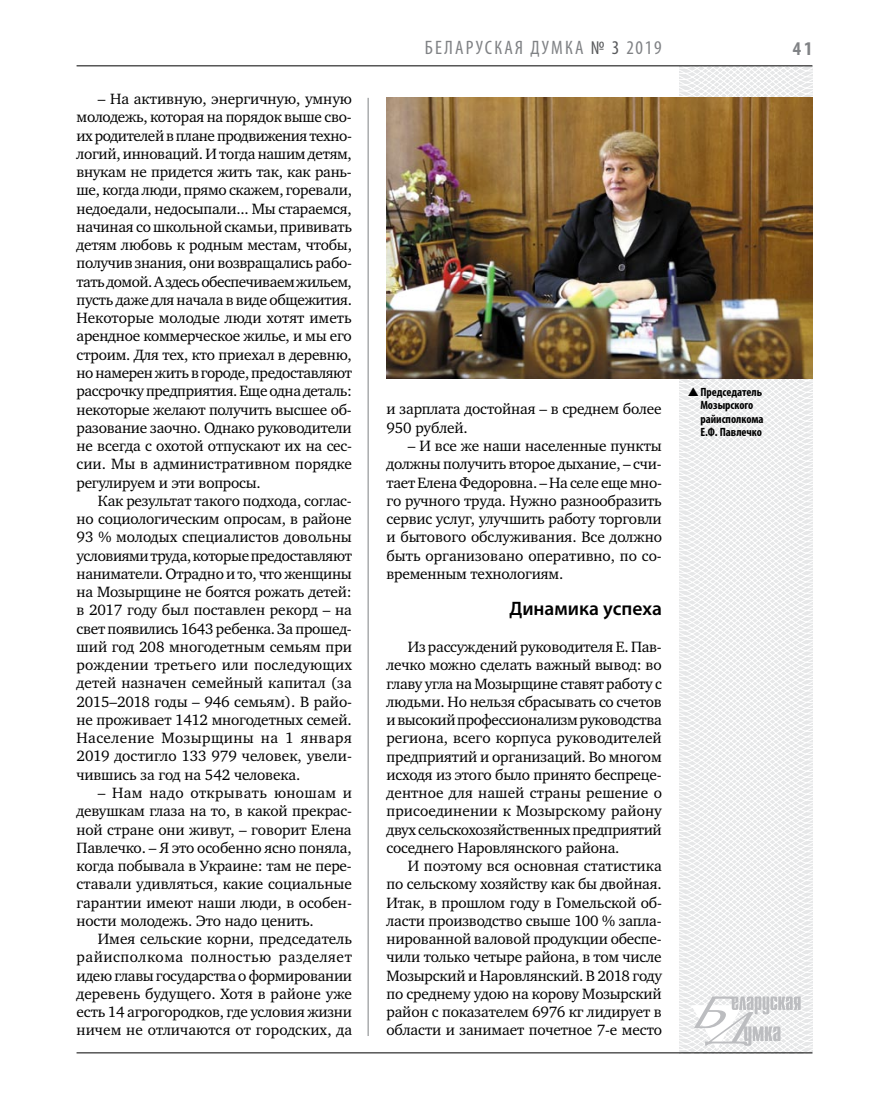
<style>
.page{position:relative;width:872px;height:1106px;background:#fff}
.page>*{position:absolute;margin:0;border:0;box-sizing:border-box;transform-origin:0 0}
.t1{font:condensed 19.5px "Myriad Pro";letter-spacing:.11em;color:#808285}
.t2{font:600 19.5px "Myriad Pro";color:#000}
.t3{font:700 condensed 19.5px "Myriad Pro";color:#808285}
.t4{font:15.3px/18.3px "Charter C";letter-spacing:-.01em;color:#000;text-align:justify}
.t5{font:700 condensed 12px/13.5px "Myriad Pro";color:#000}
.s1{color:#58595b}
</style>
<div class="page">
<hr style="left:368px;top:98px;width:1px;height:938px;background:#808285">
<svg style="left:621px;top:65px;width:192px;height:989px"></svg>
<svg style="left:691px;top:996px;width:109px;height:53px"></svg>
<hr style="left:77px;top:65px;width:735px;height:1px;background:#000">
<hr style="left:77px;top:1052px;width:735px;height:1px;background:#000">
<img style="left:386px;top:97px;width:426px;height:281px">
<svg style="left:688px;top:387px;width:10px;height:9px"></svg>
<p class="t4" style="left:77px;top:90px;width:277px;text-indent:21px">– На активную, энергичную, умную молодежь, которая на порядок выше сво&shy;их родителей в плане продвижения техно&shy;логий, инноваций. И тогда нашим детям, внукам не придется жить так, как рань&shy;ше, когда люди, прямо скажем, горевали, недоедали, недосыпали... Мы стараемся, начиная со школьной скамьи, прививать детям любовь к родным местам, чтобы, получив знания, они возвращались рабо&shy;тать домой. А здесь обеспечиваем жильем, пусть даже для начала в виде общежития.<br>Некоторые молодые люди хотят иметь арендное коммерческое жилье, и мы его строим. Для тех, кто приехал в деревню, но намерен жить в городе, предоставляют рассрочку предприятия. Еще одна деталь: некоторые желают получить высшее об&shy;разование заочно. Однако руководители не всегда с охотой отпускают их на сес&shy;сии. Мы в административном порядке регулируем и эти вопросы.</p>
<p class="t4" style="left:77px;top:491px;width:277px;text-indent:21px">Как результат такого подхода, соглас&shy;но социологическим опросам, в районе 93 % молодых специалистов довольны условиями труда, которые предоставляют наниматели. Отрадно и то, что женщины на Мозырщине не боятся рожать детей: в 2017 году был поставлен рекорд – на свет появились 1643 ребенка. За прошед&shy;ший год 208 многодетным семьям при рождении третьего или последующих детей назначен семейный капитал (за 2015–2018 годы – 946 семьям). В райо&shy;не проживает 1412 многодетных семей.<br>Население Мозырщины на 1 января 2019 достигло 133 979 человек, увели&shy;чившись за год на 542 человека.</p>
<p class="t4" style="left:77px;top:783px;width:277px;text-indent:21px">– Нам надо открывать юношам и девушкам глаза на то, в какой прекрас&shy;ной стране они живут, – говорит Елена Павлечко. – Я это особенно ясно поняла, когда побывала в Украине: там не пере&shy;ставали удивляться, какие социальные гарантии имеют наши люди, в особен&shy;ности молодежь. Это надо ценить.</p>
<p class="t4" style="left:77px;top:930px;width:277px;text-indent:21px">Имея сельские корни, председатель райисполкома полностью разделяет идею главы государства о формировании деревень будущего. Хотя в районе уже есть 14 агрогородков, где условия жизни ничем не отличаются от городских, да</p>
<p class="t1" style="left:425px;top:36px;width:129px">БЕЛАРУСКА Я ДУМКА</p>
<p class="t1" style="left:591px;top:36px;width:72px"><span class="s1">№ 3</span> 2019</p>
<p class="t3" style="left:793px;top:37px;width:21px">41</p>
<p class="t4" style="left:386px;top:400px;width:277px">и зарплата достойная – в среднем более<br>950 рублей.</p>
<p class="t4" style="left:386px;top:437px;width:277px;text-indent:21px">– И все же наши населенные пункты должны получить второе дыхание, – счи&shy;тает Елена Федоровна. – На селе еще мно&shy;го ручного труда. Нужно разнообразить сервис услуг, улучшить работу торговли и бытового обслуживания. Все должно быть организовано оперативно, по со&shy;временным технологиям.</p>
<p class="t2" style="left:509px;top:596px;width:154px">Динамика успеха</p>
<p class="t4" style="left:386px;top:638px;width:277px;text-indent:21px">Из рассуждений руководителя Е. Пав&shy;лечко можно сделать важный вывод: во главу угла на Мозырщине ставят работу с людьми. Но нельзя сбрасывать со счетов и высокий профессионализм руководства региона, всего корпуса руководителей предприятий и организаций. Во многом исходя из этого было принято беспреце&shy;дентное для нашей страны решение о присоединении к Мозырскому району двух сельскохозяйственных предприятий соседнего Наровлянского района.</p>
<p class="t4" style="left:386px;top:857px;width:277px;text-indent:21px">И поэтому вся основная статистика по сельскому хозяйству как бы двойная.<br>Итак, в прошлом году в Гомельской об&shy;ласти производство свыше 100 % запла&shy;нированной валовой продукции обеспе&shy;чили только четыре района, в том числе Мозырский и Наровлянский. В 2018 году по среднему удою на корову Мозырский район с показателем 6976 кг лидирует в области и занимает почетное 7-е место</p>
<p class="t5" style="left:700px;top:385px;width:65px">Председатель<br>Мозырского райисполкома<br>Е.Ф. Павлечко</p>
</div>
